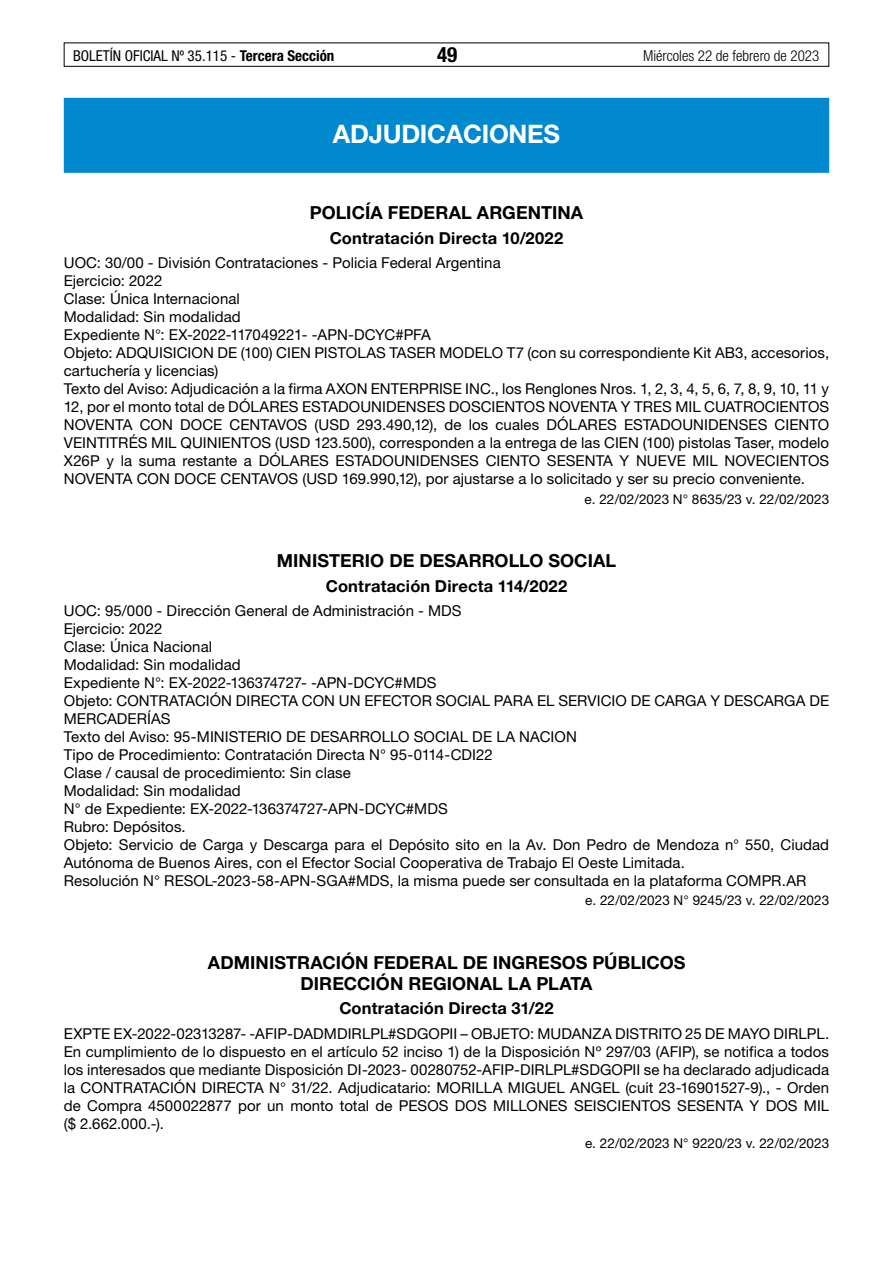
<style>
.page{position:relative;width:893px;height:1263px;background:#fff}
.page>*{position:absolute;margin:0;border:0;box-sizing:border-box;transform-origin:0 0}
.t1{font:700 25.5px "Helvetica Neue LT Std";letter-spacing:-.01em;color:#fff}
.t2{font:700 condensed 21px "Helvetica Neue LT Std";color:#000}
.t3{font:700 18px/21px "Helvetica Neue LT Std";letter-spacing:.005em;color:#000}
.t4{font:700 16.5px "Helvetica Neue LT Std";letter-spacing:.01em;color:#000}
.t5{font:15px/18px "Helvetica Neue LT Std";letter-spacing:.005em;color:#000}
.t6{font:condensed 15px "Helvetica Neue LT Std";color:#000}
.t7{font:300 condensed 15px "Helvetica Neue LT Std";color:#000}
.t8{font:13.5px "Helvetica Neue LT Std";letter-spacing:.005em;color:#000}
.s1{font-weight:700}
.s2{color:#fff}
</style>
<div class="page">
<div style="left:64px;top:43px;width:765px;height:24px;border:1px solid #000"></div>
<div style="left:64px;top:98px;width:765px;height:75px;background:#0089cf"></div>
<p class="t6" style="left:73px;top:47px;width:263px">BOLETÍN OFICIAL Nº 35.115 - <span class="s1">Tercera Sección</span></p>
<h2 class="t2" style="left:437px;top:42px;width:22px">49</h2>
<p class="t7" style="left:643px;top:47px;width:178px">Miércoles 22 de febrero de 2023</p>
<h1 class="t1" style="left:333px;top:118px;width:229px">ADJUDICACIONES</h1>
<p class="t3" style="left:310px;top:202px;width:275px">POLICÍA FEDERAL ARGENTINA</p>
<p class="t4" style="left:330px;top:228px;width:235px">Contratación Directa 10/2022</p>
<p class="t5" style="left:64px;top:254px;width:767px">UOC: 30/00 - División Contrataciones - Policia Federal Argentina<br>Ejercicio: 2022<br>Clase: Única Internacional<br>Modalidad: Sin modalidad<br>Expediente N°: EX-2022-117049221- -APN-DCYC#PFA<br>Objeto: ADQUISICION DE (100) CIEN PISTOLAS TASER MODELO T7 (con su correspondiente Kit AB3, accesorios, cartuchería y licencias)<br>Texto del Aviso: Adjudicación a la firma AXON ENTERPRISE INC., los Renglones Nros. 1, 2, 3, 4, 5, 6, 7, 8, 9, 10, 11 y 12, por el monto total de DÓLARES ESTADOUNIDENSES DOSCIENTOS NOVENTA Y TRES MIL CUATROCIENTOS NOVENTA CON DOCE CENTAVOS (USD 293.490,12), de los cuales DÓLARES ESTADOUNIDENSES CIENTO VEINTITRÉS MIL QUINIENTOS (USD 123.500), corresponden a la entrega de las CIEN (100) pistolas Taser, modelo X26P y la suma restante a DÓLARES ESTADOUNIDENSES CIENTO SESENTA Y NUEVE MIL NOVECIENTOS NOVENTA CON DOCE CENTAVOS (USD 169.990,12), por ajustarse a lo solicitado y ser su precio conveniente.</p>
<p class="t8" style="left:585px;top:491px;width:246px">e. 22/02/2023 N° 8635/23 v. 22/02/2023</p>
<p class="t3" style="left:277px;top:550px;width:341px">MINISTERIO DE DESARROLLO SOCIAL</p>
<p class="t4" style="left:326px;top:575px;width:243px">Contratación Directa 114/2022</p>
<p class="t5" style="left:64px;top:601px;width:767px">UOC: 95/000 - Dirección General de Administración - MDS<br>Ejercicio: 2022<br>Clase: Única Nacional<br>Modalidad: Sin modalidad<br>Expediente N°: EX-2022-136374727- -APN-DCYC#MDS<br>Objeto: CONTRATACIÓN DIRECTA CON UN EFECTOR SOCIAL PARA EL SERVICIO DE CARGA Y DESCARGA DE MERCADERÍAS<br>Texto del Aviso: 95-MINISTERIO DE DESARROLLO SOCIAL DE LA NACION<br>Tipo de Procedimiento: Contratación Directa N° 95-0114-CDI22<br>Clase / causal de procedimiento: Sin clase<br>Modalidad: Sin modalidad<br>N° de Expediente: EX-2022-136374727-APN-DCYC#MDS<br>Rubro: Depósitos.<br>Objeto: Servicio de Carga y Descarga para el Depósito sito en la Av. Don Pedro de Mendoza n° 550, Ciudad Autónoma de Buenos Aires, con el Efector Social Cooperativa de Trabajo El Oeste Limitada.<br>Resolución N° RESOL-2023-58-APN-SGA#MDS, la misma puede ser consultada en la plataforma COMPR.AR</p>
<p class="t8" style="left:585px;top:892px;width:245px">e. 22/02/2023 N° 9245/23 v. 22/02/2023</p>
<p class="t3" style="left:300px;top:952px;width:399px;text-indent:-93px">ADMINISTRACIÓN FEDERAL DE INGRESOS PÚBLICOS <span class="s2">-<br></span>DIRECCIÓN REGIONAL LA PLATA</p>
<p class="t4" style="left:339px;top:998px;width:216px">Contratación Directa 31/22</p>
<p class="t5" style="left:64px;top:1024px;width:767px;text-align:justify">EXPTE EX-2022-02313287- -AFIP-DADMDIRLPL#SDGOPII – OBJETO: MUDANZA DISTRITO 25 DE MAYO DIRLPL.<br>En cumplimiento de lo dispuesto en el artículo 52 inciso 1) de la Disposición Nº 297/03 (AFIP), se notifica a todos los interesados que mediante Disposición DI-2023- 00280752-AFIP-DIRLPL#SDGOPII se ha declarado adjudicada la CONTRATACIÓN DIRECTA N° 31/22. Adjudicatario: MORILLA MIGUEL ANGEL (cuit 23-16901527-9)., - Orden de Compra 4500022877 por un monto total de PESOS DOS MILLONES SEISCIENTOS SESENTA Y DOS MIL ($ 2.662.000.-).</p>
<p class="t8" style="left:585px;top:1135px;width:246px">e. 22/02/2023 N° 9220/23 v. 22/02/2023</p>
</div>
